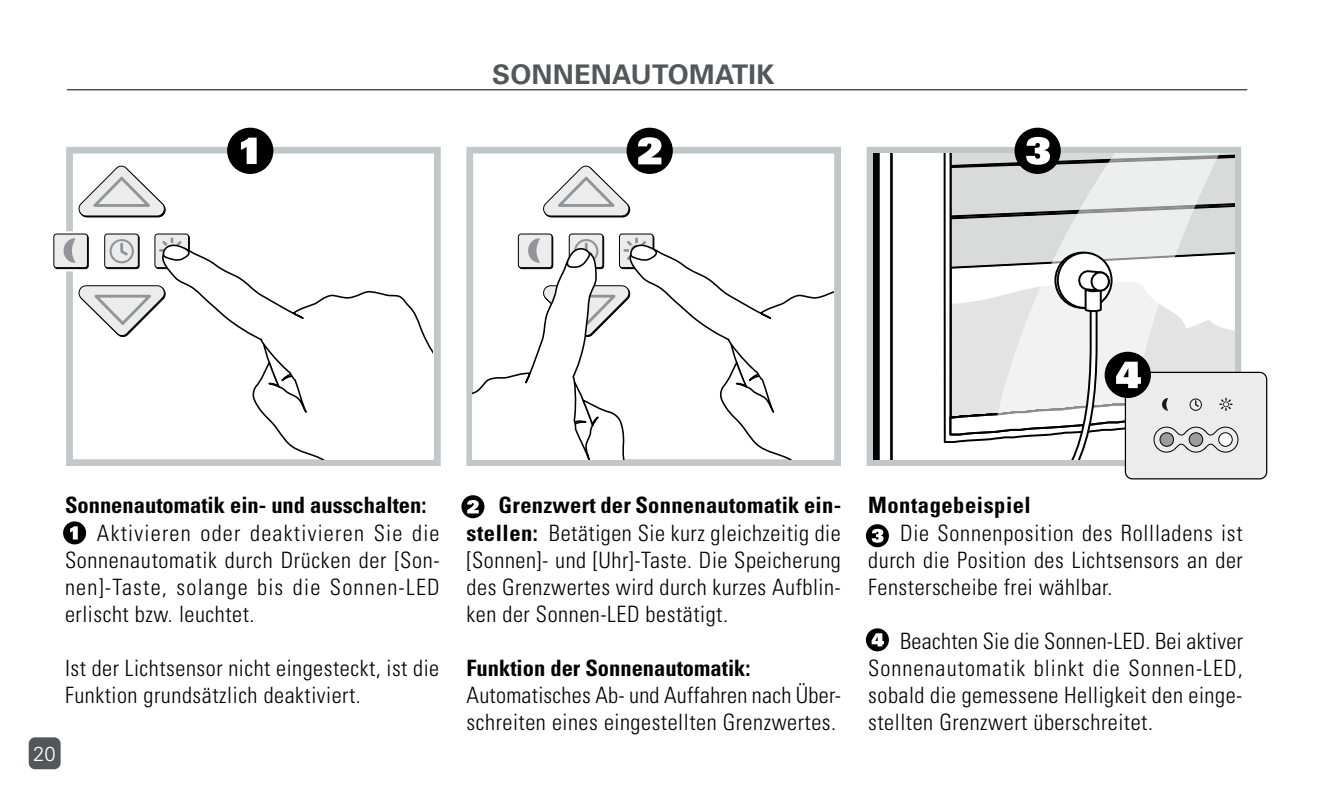
<style>
.page{position:relative;width:1340px;height:798px;background:#fff}
.page>*{position:absolute;margin:0;border:0;box-sizing:border-box;transform-origin:0 0}
.t1{font:700 27px "Univers LT Std";letter-spacing:.01em;color:#52575a}
.t2{font:300 condensed 22.5px/27px "Univers LT Std";letter-spacing:.025em;color:#000;text-align:justify}
.t3{font:700 condensed 22.5px "Univers LT Std";color:#000}
.t4{font:700 condensed 22.5px "Univers LT Std";letter-spacing:.025em;color:#000}
.t5{font:300 20.25px "Univers LT Std";color:#fff}
.s1{font-weight:700}
</style>
<div class="page">
<div style="left:29px;top:737px;width:32px;height:32px;background:#52575a;border-radius:6px"></div>
<div style="left:66px;top:147px;width:375px;height:319px;background:#fff;border:7px solid #c2c7ca"></div>
<div style="left:466px;top:147px;width:375px;height:319px;background:#fff;border:7px solid #c2c7ca"></div>
<div style="left:227px;top:128px;width:46px;height:46px;background:#000;border-radius:50%"></div>
<svg style="left:241px;top:137px;width:16px;height:27px"></svg>
<div style="left:626px;top:128px;width:47px;height:46px;background:#000;border-radius:50%"></div>
<div style="left:1014px;top:128px;width:46px;height:46px;background:#000;border-radius:50%"></div>
<div style="left:461px;top:495px;width:23px;height:23px;background:#000;border-radius:50%"></div>
<svg style="left:467px;top:500px;width:12px;height:13px"></svg>
<div style="left:866px;top:524px;width:23px;height:23px;background:#000;border-radius:50%"></div>
<svg style="left:871px;top:528px;width:12px;height:14px"></svg>
<div style="left:63px;top:521px;width:23px;height:23px;background:#000;border-radius:50%"></div>
<svg style="left:70px;top:526px;width:8px;height:13px"></svg>
<div style="left:866px;top:628px;width:23px;height:23px;background:#000;border-radius:50%"></div>
<svg style="left:871px;top:633px;width:13px;height:13px"></svg>
<svg style="left:873px;top:137px;width:393px;height:341px"></svg>
<div style="left:51px;top:231px;width:40px;height:40px;border:6px solid #fff;border-radius:3px"></div>
<div style="left:152px;top:231px;width:40px;height:40px;border:6px solid #fff;border-radius:3px"></div>
<div style="left:102px;top:231px;width:40px;height:40px;border:6px solid #fff;border-radius:3px"></div>
<div style="left:54px;top:234px;width:35px;height:35px;border:1px solid #020203;border-radius:3px"></div>
<div style="left:155px;top:234px;width:35px;height:35px;border:1px solid #020203;border-radius:3px"></div>
<div style="left:105px;top:234px;width:35px;height:35px;border:1px solid #020203;border-radius:3px"></div>
<div style="left:54px;top:234px;width:33px;height:33px;background:#ececec;border-radius:3px"></div>
<div style="left:53px;top:233px;width:35px;height:35px;border:1px solid #020203;border-radius:3px"></div>
<div style="left:155px;top:234px;width:33px;height:33px;background:#ececec;border-radius:3px"></div>
<div style="left:154px;top:233px;width:35px;height:35px;border:1px solid #020203;border-radius:3px"></div>
<div style="left:105px;top:234px;width:33px;height:33px;background:#ececec;border-radius:3px"></div>
<div style="left:104px;top:233px;width:35px;height:35px;border:1px solid #020203;border-radius:3px"></div>
<svg style="left:68px;top:162px;width:98px;height:61px"></svg>
<div style="left:515px;top:231px;width:40px;height:40px;border:6px solid #fff;border-radius:3px"></div>
<div style="left:616px;top:231px;width:40px;height:40px;border:6px solid #fff;border-radius:3px"></div>
<div style="left:566px;top:231px;width:40px;height:40px;border:6px solid #fff;border-radius:3px"></div>
<div style="left:518px;top:234px;width:35px;height:35px;border:1px solid #020203;border-radius:3px"></div>
<div style="left:619px;top:234px;width:35px;height:35px;border:1px solid #020203;border-radius:3px"></div>
<div style="left:569px;top:234px;width:35px;height:35px;border:1px solid #020203;border-radius:3px"></div>
<div style="left:518px;top:234px;width:34px;height:33px;background:#ececec;border-radius:3px"></div>
<div style="left:518px;top:233px;width:34px;height:35px;border:1px solid #020203;border-radius:3px"></div>
<div style="left:619px;top:234px;width:34px;height:33px;background:#ececec;border-radius:3px"></div>
<div style="left:619px;top:233px;width:34px;height:35px;border:1px solid #020203;border-radius:3px"></div>
<div style="left:569px;top:234px;width:34px;height:33px;background:#ececec;border-radius:3px"></div>
<div style="left:568px;top:233px;width:35px;height:35px;border:1px solid #020203;border-radius:3px"></div>
<svg style="left:532px;top:137px;width:129px;height:81px"></svg>
<svg style="left:159px;top:245px;width:274px;height:214px"></svg>
<svg style="left:64px;top:237px;width:126px;height:103px"></svg>
<svg style="left:658px;top:250px;width:175px;height:209px"></svg>
<svg style="left:473px;top:237px;width:185px;height:222px"></svg>
<hr style="left:67px;top:89px;width:1180px;height:1px;background:#000">
<p class="t1" style="left:492px;top:59px;width:284px">SONNENAUTOMATIK</p>
<p class="t3" style="left:65px;top:491px;width:363px">Sonnenautomatik ein- und ausschalten:</p>
<p class="t2" style="left:65px;top:519px;width:376px;text-indent:32px">Aktivieren oder deaktivieren Sie die Sonnenautomatik durch Drücken der [Son&shy;nen]-Taste, solange bis die Sonnen-LED erlischt bzw. leuchtet.</p>
<p class="t2" style="left:65px;top:654px;width:376px">Ist der Lichtsensor nicht eingesteckt, ist die<br>Funktion grundsätzlich deaktiviert.</p>
<p class="t5" style="left:33px;top:741px;width:24px">20</p>
<p class="t2" style="left:466px;top:492px;width:376px;text-indent:32px"><span class="s1">Grenzwert der Sonnenautomatik ein&shy;stellen:</span> Betätigen Sie kurz gleichzeitig die [Sonnen]- und [Uhr]-Taste. Die Speicherung des Grenzwertes wird durch kurzes Aufblin&shy;ken der Sonnen-LED bestätigt.</p>
<p class="t3" style="left:466px;top:653px;width:285px">Funktion der Sonnenautomatik:</p>
<p class="t2" style="left:466px;top:681px;width:376px">Automatisches Ab- und Auffahren nach Über&shy;schreiten eines eingestellten Grenzwertes.</p>
<p class="t4" style="left:868px;top:491px;width:164px">Montagebeispiel</p>
<p class="t2" style="left:868px;top:519px;width:376px;text-indent:32px">Die Sonnenposition des Rollladens ist durch die Position des Lichtsensors an der Fensterscheibe frei wählbar.</p>
<p class="t2" style="left:868px;top:627px;width:376px;text-indent:32px">Beachten Sie die Sonnen-LED. Bei aktiver Sonnenautomatik blinkt die Sonnen-LED, sobald die gemessene Helligkeit den einge&shy;stellten Grenzwert überschreitet.</p>
</div>
